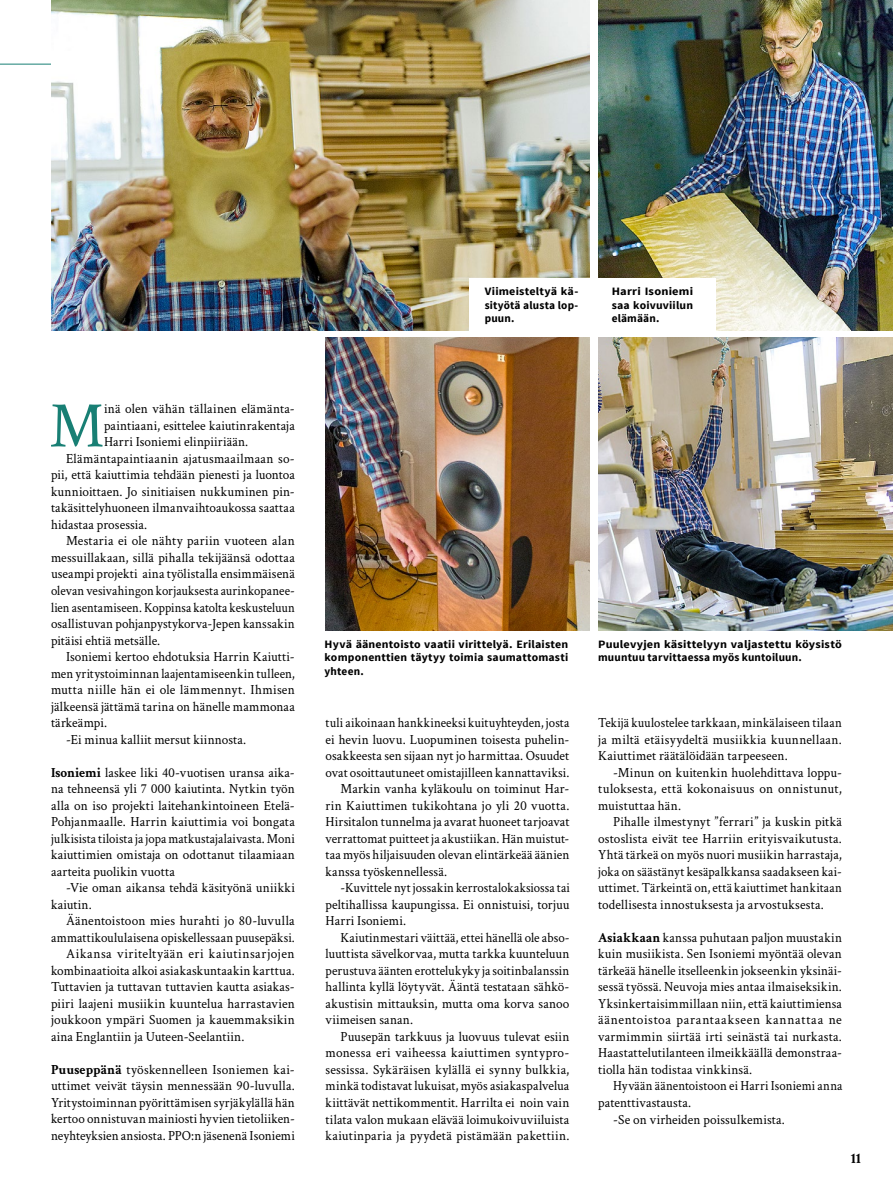
<style>
.page{position:relative;width:893px;height:1191px;background:#fff}
.page>*{position:absolute;margin:0;border:0;box-sizing:border-box;transform-origin:0 0}
.t1{font:64.95px "Crimson Text";color:#187f74;scale:.95 1}
.t2{font:700 15px "Crimson Text";color:#000}
.t3{font:13.95px/16.5px "Crimson Text";letter-spacing:.01em;color:#000;text-align:justify;scale:.95 1}
.t4{font:13.95px/16.5px "Crimson Text";letter-spacing:.01em;color:#000;text-align:justify;scale:.94 1}
.t5{font:13.95px/16.5px "Crimson Text";letter-spacing:.01em;color:#000;text-align:justify;scale:.92 1}
.t6{font:13.95px/16.5px "Crimson Text";letter-spacing:.01em;color:#000;text-align:justify;scale:.96 1}
.t7{font:13.95px "Crimson Text";letter-spacing:.01em;color:#000;scale:.93 1}
.t8{font:13.95px "Crimson Text";letter-spacing:.01em;color:#000;scale:.91 1}
.t9{font:13.95px "Crimson Text";letter-spacing:.05em;color:#000;scale:.96 1}
.t10{font:13.95px "Crimson Text";letter-spacing:.03em;color:#000;scale:.96 1}
.t11{font:700 11.25px/13.5px "Source Sans Pro";letter-spacing:.015em;color:#000;text-align:justify;scale:1.05 1}
.t12{font:700 11.25px/13.5px "Source Sans Pro";letter-spacing:.015em;color:#000;scale:1.08 1}
.t13{font:700 11.25px/13.5px "Source Sans Pro";letter-spacing:.015em;color:#000;text-align:justify;scale:1.06 1}
.t14{font:700 11.25px/13.5px "Source Sans Pro";letter-spacing:.015em;color:#000;text-align:justify;scale:1.1 1}
.s1{font-weight:700}
</style>
<div class="page">
<hr style="left:0;top:64px;width:62px;height:1px;background:#187f74">
<img style="left:51px;top:0;width:539px;height:331px">
<img style="left:598px;top:0;width:295px;height:331px">
<img style="left:598px;top:337px;width:295px;height:293px">
<img style="left:326px;top:337px;width:264px;height:294px">
<div style="left:469px;top:278px;width:247px;height:56px;background:#fff"></div>
<p class="t13" style="left:485px;top:285px;width:90px">Viimeisteltyä kä&shy;sityötä alusta lop&shy;puun.</p>
<p class="t14" style="left:612px;top:285px;width:76px">Harri Isoniemi saa koivuviilun elämään.</p>
<h1 class="t1" style="left:49px;top:381px;width:59px">M</h1>
<p class="t3" style="left:104px;top:400px;width:202px">inä olen vähän tällainen elämänta-</p>
<p class="t3" style="left:104px;top:417px;width:202px">paintiaani, esittelee kaiutinrakentaja</p>
<p class="t3" style="left:104px;top:433px;width:153px">Harri Isoniemi elinpiiriään.</p>
<p class="t3" style="left:66px;top:450px;width:242px">Elämäntapaintiaanin ajatusmaailmaan so-</p>
<p class="t3" style="left:51px;top:466px;width:258px">pii, että kaiuttimia tehdään pienesti ja luontoa</p>
<p class="t3" style="left:51px;top:483px;width:258px">kunnioittaen. Jo sinitiaisen nukkuminen pin-</p>
<p class="t3" style="left:51px;top:499px;width:258px">takäsittelyhuoneen ilmanvaihtoaukossa saattaa</p>
<p class="t3" style="left:51px;top:516px;width:103px">hidastaa prosessia.</p>
<p class="t3" style="left:66px;top:532px;width:242px">Mestaria ei ole nähty pariin vuoteen alan</p>
<p class="t3" style="left:51px;top:549px;width:258px">messuillakaan, sillä pihalla tekijäänsä odottaa</p>
<p class="t3" style="left:51px;top:565px;width:258px">useampi projekti aina työlistalla ensimmäisenä</p>
<p class="t5" style="left:51px;top:582px;width:266px">olevan vesivahingon korjauksesta aurinkopanee-</p>
<p class="t8" style="left:51px;top:597px;width:269px">lien asentamiseen. Koppinsa katolta keskusteluun</p>
<p class="t4" style="left:51px;top:615px;width:261px">osallistuvan pohjanpystykorva-Jepen kanssakin</p>
<p class="t3" style="left:51px;top:631px;width:117px">pitäisi ehtiä metsälle.</p>
<p class="t3" style="left:66px;top:648px;width:242px">Isoniemi kertoo ehdotuksia Harrin Kaiutti-</p>
<p class="t7" style="left:51px;top:663px;width:264px">men yritystoiminnan laajentamiseenkin tulleen,</p>
<p class="t10" style="left:51px;top:680px;width:255px">mutta niille hän ei ole lämmennyt. Ihmisen</p>
<p class="t3" style="left:51px;top:697px;width:258px">jälkeensä jättämä tarina on hänelle mammonaa</p>
<p class="t3" style="left:51px;top:714px;width:60px">tärkeämpi.</p>
<p class="t3" style="left:66px;top:730px;width:191px">-Ei minua kalliit mersut kiinnosta.</p>
<p class="t3" style="left:51px;top:763px;width:258px"><span class="s1">Isoniemi</span> laskee liki 40-vuotisen uransa aika&shy;na tehneensä yli 7 000 kaiutinta. Nytkin työn alla on iso projekti laitehankintoineen Etelä-Pohjanmaalle. Harrin kaiuttimia voi bongata julkisista tiloista ja jopa matkustajalaivasta. Moni kaiuttimien omistaja on odottanut tilaamiaan aarteita puolikin vuotta</p>
<p class="t3" style="left:51px;top:879px;width:258px;text-indent:15px">-Vie oman aikansa tehdä käsityönä uniikki kaiutin.</p>
<p class="t3" style="left:66px;top:912px;width:242px">Äänentoistoon mies hurahti jo 80-luvulla</p>
<p class="t7" style="left:51px;top:927px;width:264px">ammattikoululaisena opiskellessaan puusepäksi.</p>
<p class="t9" style="left:66px;top:944px;width:240px">Aikansa viriteltyään eri kaiutinsarjojen</p>
<p class="t3" style="left:51px;top:961px;width:258px">kombinaatioita alkoi asiakaskuntaakin karttua.</p>
<p class="t3" style="left:51px;top:978px;width:258px">Tuttavien ja tuttavan tuttavien kautta asiakas-</p>
<p class="t3" style="left:51px;top:994px;width:258px">piiri laajeni musiikin kuuntelua harrastavien</p>
<p class="t3" style="left:51px;top:1011px;width:258px">joukkoon ympäri Suomen ja kauemmaksikin</p>
<p class="t3" style="left:51px;top:1027px;width:205px">aina Englantiin ja Uuteen-Seelantiin.</p>
<p class="t6" style="left:51px;top:1060px;width:255px"><span class="s1">Puuseppänä</span> työskennelleen Isoniemen kai&shy;uttimet veivät täysin mennessään 90-luvulla.<br>Yritystoiminnan pyörittämisen syrjäkylällä hän kertoo onnistuvan mainiosti hyvien tietoliiken&shy;neyhteyksien ansiosta. PPO:n jäsenenä Isoniemi</p>
<p class="t11" style="left:325px;top:637px;width:234px">Hyvä äänentoisto vaatii virittelyä. Erilaisten komponenttien täytyy toimia saumattomasti yhteen.</p>
<p class="t12" style="left:598px;top:637px;width:227px">Puulevyjen käsittelyyn valjastettu köysistö muuntuu tarvittaessa myös kuntoiluun.</p>
<p class="t5" style="left:326px;top:714px;width:266px">tuli aikoinaan hankkineeksi kuituyhteyden, josta</p>
<p class="t3" style="left:326px;top:730px;width:258px">ei hevin luovu. Luopuminen toisesta puhelin-</p>
<p class="t3" style="left:326px;top:747px;width:258px">osakkeesta sen sijaan nyt jo harmittaa. Osuudet</p>
<p class="t4" style="left:326px;top:763px;width:261px">ovat osoittautuneet omistajilleen kannattaviksi.</p>
<p class="t3" style="left:341px;top:780px;width:242px">Markin vanha kyläkoulu on toiminut Har-</p>
<p class="t3" style="left:326px;top:796px;width:258px">rin Kaiuttimen tukikohtana jo yli 20 vuotta.</p>
<p class="t3" style="left:326px;top:813px;width:258px">Hirsitalon tunnelma ja avarat huoneet tarjoavat</p>
<p class="t7" style="left:326px;top:829px;width:264px">verrattomat puitteet ja akustiikan. Hän muistut-</p>
<p class="t3" style="left:326px;top:846px;width:258px">taa myös hiljaisuuden olevan elintärkeää äänien</p>
<p class="t3" style="left:326px;top:862px;width:129px">kanssa työskennellessä.</p>
<p class="t5" style="left:341px;top:879px;width:251px">-Kuvittele nyt jossakin kerrostalokaksiossa tai</p>
<p class="t3" style="left:326px;top:895px;width:258px">peltihallissa kaupungissa. Ei onnistuisi, torjuu</p>
<p class="t3" style="left:326px;top:912px;width:86px">Harri Isoniemi.</p>
<p class="t7" style="left:341px;top:928px;width:248px">Kaiutinmestari väittää, ettei hänellä ole abso-</p>
<p class="t3" style="left:326px;top:945px;width:258px">luuttista sävelkorvaa, mutta tarkka kuunteluun</p>
<p class="t7" style="left:326px;top:961px;width:264px">perustuva äänten erottelukyky ja soitinbalanssin</p>
<p class="t3" style="left:326px;top:978px;width:258px">hallinta kyllä löytyvät. Ääntä testataan sähkö-</p>
<p class="t3" style="left:326px;top:994px;width:258px">akustisin mittauksin, mutta oma korva sanoo</p>
<p class="t3" style="left:326px;top:1011px;width:94px">viimeisen sanan.</p>
<p class="t3" style="left:341px;top:1027px;width:242px">Puusepän tarkkuus ja luovuus tulevat esiin</p>
<p class="t6" style="left:326px;top:1044px;width:255px">monessa eri vaiheessa kaiuttimen syntypro-</p>
<p class="t3" style="left:326px;top:1060px;width:258px">sessissa. Sykäräisen kylällä ei synny bulkkia,</p>
<p class="t4" style="left:326px;top:1077px;width:261px">minkä todistavat lukuisat, myös asiakaspalvelua</p>
<p class="t3" style="left:326px;top:1093px;width:258px">kiittävät nettikommentit. Harrilta ei noin vain</p>
<p class="t3" style="left:326px;top:1110px;width:258px">tilata valon mukaan elävää loimukoivuviiluista</p>
<p class="t3" style="left:326px;top:1126px;width:258px">kaiutinparia ja pyydetä pistämään pakettiin.</p>
<p class="t5" style="left:598px;top:714px;width:266px">Tekijä kuulostelee tarkkaan, minkälaiseen tilaan ja miltä etäisyydeltä musiikkia kuunnellaan.<br>Kaiuttimet räätälöidään tarpeeseen.</p>
<p class="t3" style="left:598px;top:763px;width:258px;text-indent:15px">-Minun on kuitenkin huolehdittava loppu&shy;tuloksesta, että kokonaisuus on onnistunut, muistuttaa hän.</p>
<p class="t3" style="left:598px;top:813px;width:258px;text-indent:15px">Pihalle ilmestynyt ”ferrari” ja kuskin pitkä ostoslista eivät tee Harriin erityisvaikutusta.<br>Yhtä tärkeä on myös nuori musiikin harrastaja, joka on säästänyt kesäpalkkansa saadakseen kai&shy;uttimet. Tärkeintä on, että kaiuttimet hankitaan todellisesta innostuksesta ja arvostuksesta.</p>
<p class="t4" style="left:598px;top:928px;width:261px"><span class="s1">Asiakkaan</span> kanssa puhutaan paljon muustakin kuin musiikista. Sen Isoniemi myöntää olevan tärkeää hänelle itselleenkin jokseenkin yksinäi&shy;sessä työssä. Neuvoja mies antaa ilmaiseksikin.<br>Yksinkertaisimmillaan niin, että kaiuttimiensa äänentoistoa parantaakseen kannattaa ne varmimmin siirtää irti seinästä tai nurkasta.<br>Haastattelutilanteen ilmeikkäällä demonstraa&shy;tiolla hän todistaa vinkkinsä.</p>
<p class="t5" style="left:613px;top:1077px;width:251px">Hyvään äänentoistoon ei Harri Isoniemi anna</p>
<p class="t3" style="left:598px;top:1093px;width:99px">patenttivastausta.</p>
<p class="t3" style="left:613px;top:1110px;width:182px">-Se on virheiden poissulkemista.</p>
<p class="t2" style="left:851px;top:1149px;width:12px">11</p>
</div>
